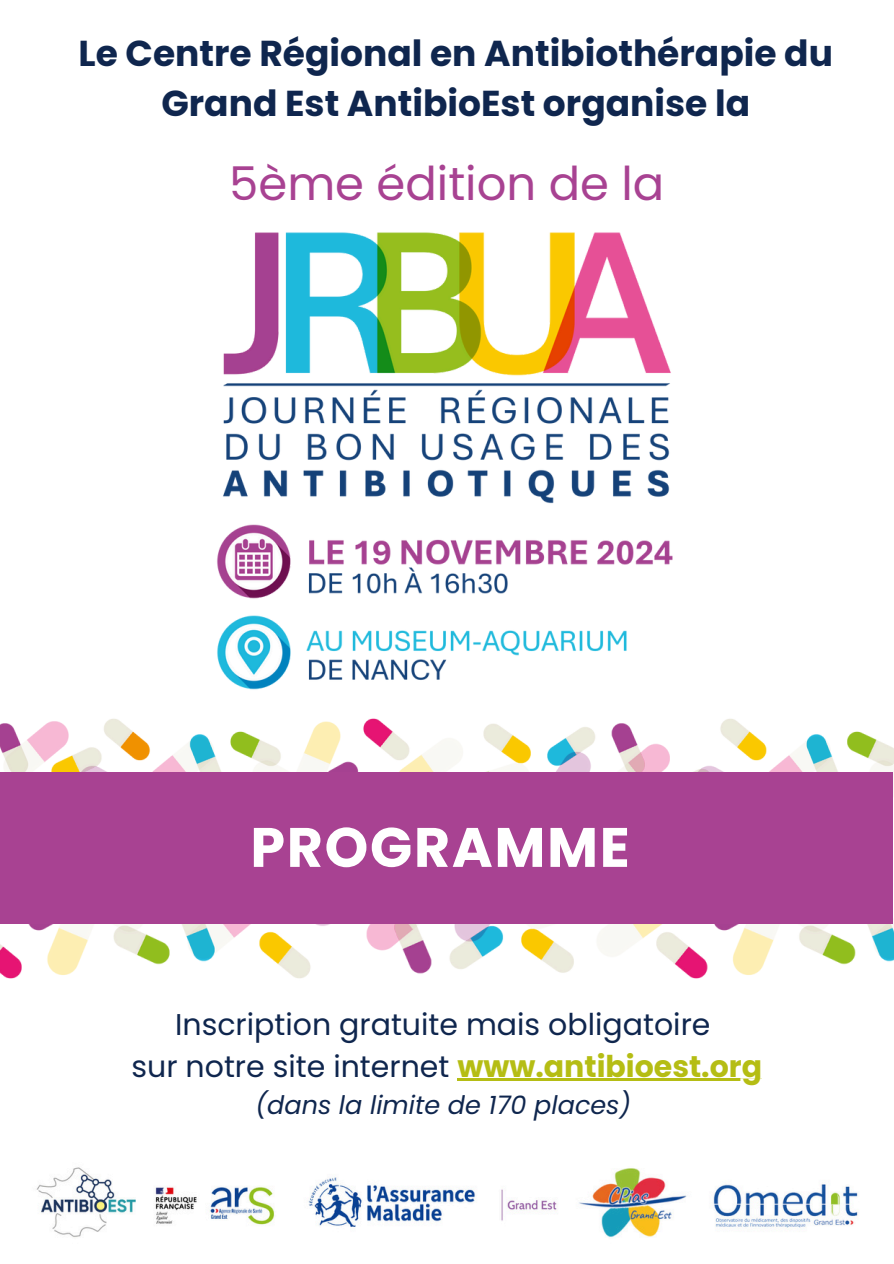
<style>
.page{position:relative;width:894px;height:1264px;background:#fff}
.page>*{position:absolute;margin:0;border:0;box-sizing:border-box;transform-origin:0 0}
.t1{font:700 55.5px "Poppins";letter-spacing:.03em;color:#fff}
.t2{font:46.5px "Poppins";color:#a84292}
.t3{font:700 36px/49.5px "Poppins";color:#0f264e;text-align:center}
.t4{font:30px "Poppins";color:#0f264e}
.t5{font:italic 25.5px "Poppins";color:#0f264e}
.s1{font-weight:700;color:#b5bd14}
</style>
<div class="page">
<img style="left:0;top:718px;width:893px;height:116px">
<img style="left:0;top:849px;width:893px;height:130px">
<div style="left:0;top:772px;width:892px;height:152px;background:#a84292"></div>
<img style="left:217px;top:232px;width:456px;height:458px">
<img style="left:36px;top:1167px;width:822px;height:71px">
<hr style="left:457px;top:1078px;width:304px;height:3px;background:#b5bd14">
<p class="t3" style="left:78px;top:29px;width:755px">Le Centre Régional en Antibiothérapie du<br>Grand Est AntibioEst organise la</p>
<h1 class="t2" style="left:229px;top:151px;width:436px">5ème édition de la</h1>
<p class="t1" style="left:250px;top:808px;width:381px">PROGRAMME</p>
<p class="t4" style="left:175px;top:1003px;width:536px">Inscription gratuite mais obligatoire</p>
<p class="t4" style="left:131px;top:1045px;width:632px">sur notre site internet <span class="s1">www.antibioest.org</span></p>
<p class="t5" style="left:255px;top:1086px;width:377px">(dans la limite de 170 places)</p>
</div>
